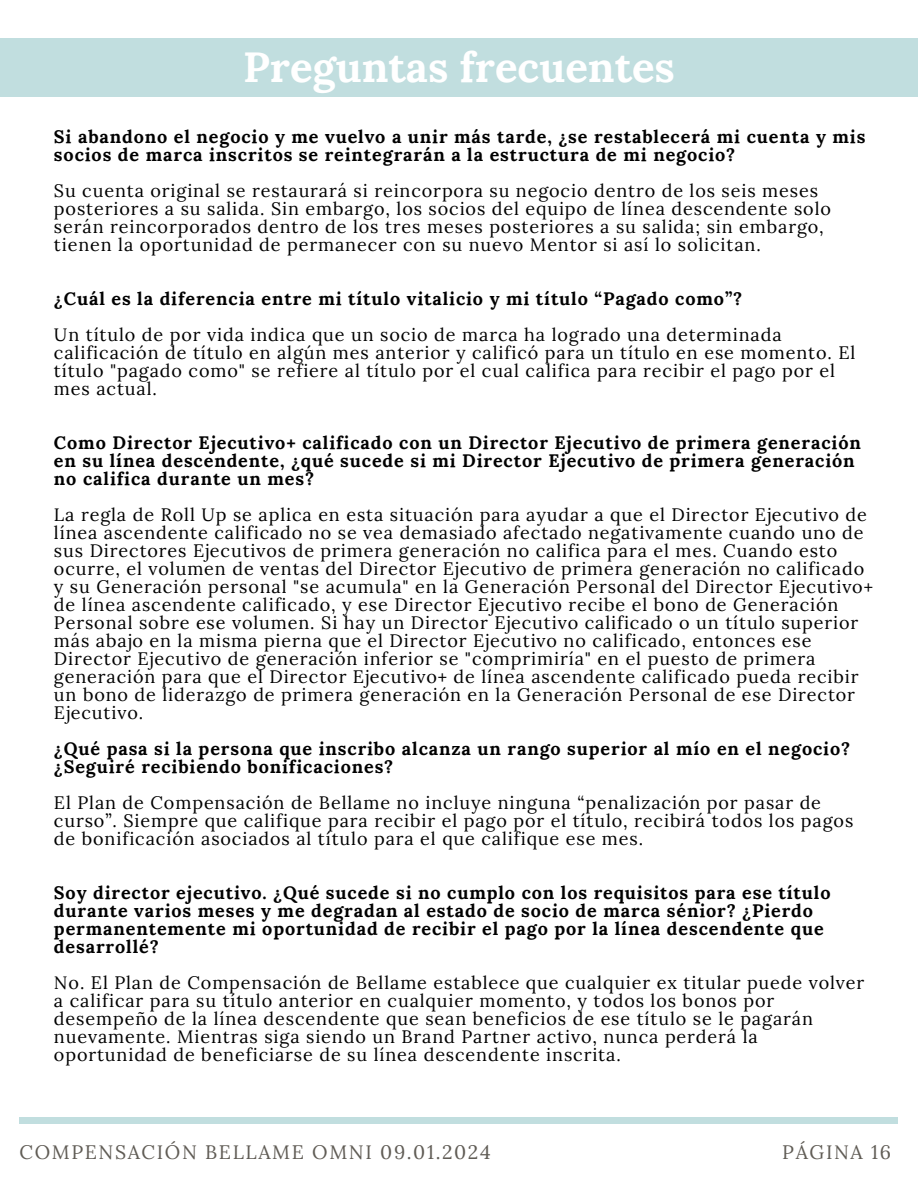
<style>
.page{position:relative;width:918px;height:1188px;background:#fff}
.page>*{position:absolute;margin:0;border:0;box-sizing:border-box;transform-origin:0 0}
.t1{font:700 42px "Lora";color:#fff}
.t2{font:19.5px "Lora";letter-spacing:.085em;color:#605c55}
.t3{font:18px/18px "Lora";letter-spacing:.05em;color:#000}
.t4{font:700 18px/18px "Lora";letter-spacing:.05em;color:#000}
</style>
<div class="page">
<div style="left:20px;top:1118px;width:878px;height:5px;background:#c1dedf"></div>
<div style="left:0;top:38px;width:918px;height:59px;background:#c1dedf"></div>
<h1 class="t1" style="left:243px;top:40px;width:433px">Preguntas frecuentes</h1>
<p class="t4" style="left:54px;top:128px;width:813px">Si abandono el negocio y me vuelvo a unir más tarde, ¿se restablecerá mi cuenta y mis socios de marca inscritos se reintegrarán a la estructura de mi negocio?</p>
<p class="t3" style="left:54px;top:182px;width:779px">Su cuenta original se restaurará si reincorpora su negocio dentro de los seis meses posteriores a su salida. Sin embargo, los socios del equipo de línea descendente solo serán reincorporados dentro de los tres meses posteriores a su salida; sin embargo, tienen la oportunidad de permanecer con su nuevo Mentor si así lo solicitan.</p>
<p class="t4" style="left:54px;top:290px;width:690px">¿Cuál es la diferencia entre mi título vitalicio y mi título “Pagado como”?</p>
<p class="t3" style="left:54px;top:326px;width:803px">Un título de por vida indica que un socio de marca ha logrado una determinada calificación de título en algún mes anterior y calificó para un título en ese momento. El título "pagado como" se refiere al título por el cual califica para recibir el pago por el mes actual.</p>
<p class="t4" style="left:54px;top:434px;width:808px">Como Director Ejecutivo+ calificado con un Director Ejecutivo de primera generación en su línea descendente, ¿qué sucede si mi Director Ejecutivo de primera generación no califica durante un mes?</p>
<p class="t3" style="left:54px;top:506px;width:821px">La regla de Roll Up se aplica en esta situación para ayudar a que el Director Ejecutivo de línea ascendente calificado no se vea demasiado afectado negativamente cuando uno de sus Directores Ejecutivos de primera generación no califica para el mes. Cuando esto ocurre, el volumen de ventas del Director Ejecutivo de primera generación no calificado y su Generación personal "se acumula" en la Generación Personal del Director Ejecutivo+ de línea ascendente calificado, y ese Director Ejecutivo recibe el bono de Generación Personal sobre ese volumen. Si hay un Director Ejecutivo calificado o un título superior más abajo en la misma pierna que el Director Ejecutivo no calificado, entonces ese Director Ejecutivo de generación inferior se "comprimiría" en el puesto de primera generación para que el Director Ejecutivo+ de línea ascendente calificado pueda recibir un bono de liderazgo de primera generación en la Generación Personal de ese Director Ejecutivo.</p>
<p class="t4" style="left:54px;top:740px;width:798px">¿Qué pasa si la persona que inscribo alcanza un rango superior al mío en el negocio? ¿Seguiré recibiendo bonificaciones?</p>
<p class="t3" style="left:54px;top:794px;width:801px">El Plan de Compensación de Bellame no incluye ninguna “penalización por pasar de curso”. Siempre que califique para recibir el pago por el título, recibirá todos los pagos de bonificación asociados al título para el que califique ese mes.</p>
<p class="t4" style="left:54px;top:884px;width:778px">Soy director ejecutivo. ¿Qué sucede si no cumplo con los requisitos para ese título durante varios meses y me degradan al estado de socio de marca sénior? ¿Pierdo permanentemente mi oportunidad de recibir el pago por la línea descendente que desarrollé?</p>
<p class="t3" style="left:54px;top:974px;width:812px">No. El Plan de Compensación de Bellame establece que cualquier ex titular puede volver a calificar para su título anterior en cualquier momento, y todos los bonos por desempeño de la línea descendente que sean beneficios de ese título se le pagarán nuevamente. Mientras siga siendo un Brand Partner activo, nunca perderá la oportunidad de beneficiarse de su línea descendente inscrita.</p>
<p class="t2" style="left:20px;top:1139px;width:473px">COMPENSACIÓN BELLAME OMNI 09.01.2024</p>
<p class="t2" style="left:782px;top:1139px;width:110px">PÁGINA 16</p>
</div>
